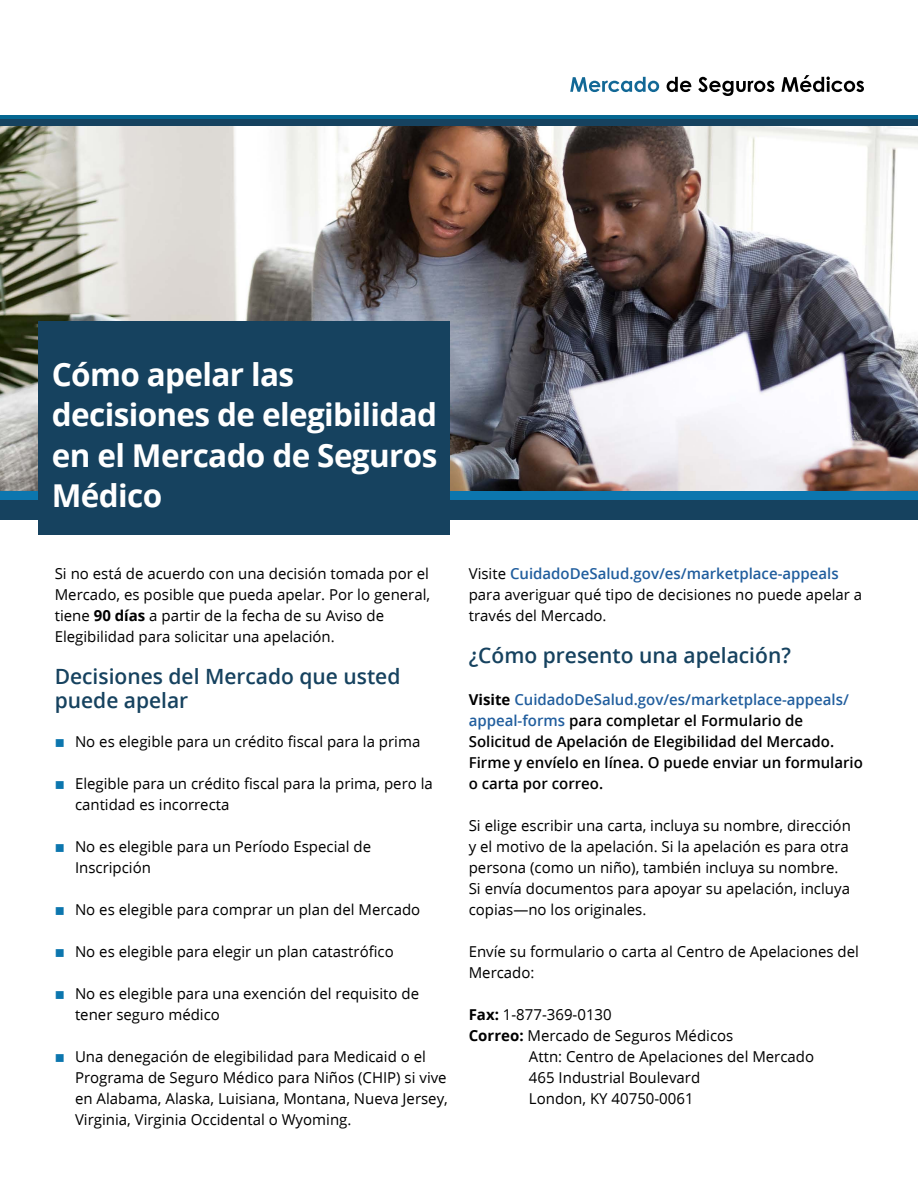
<style>
.page{position:relative;width:918px;height:1188px;background:#fff}
.page>*{position:absolute;margin:0;border:0;box-sizing:border-box;transform-origin:0 0}
.t1{font:700 31.5px/40.5px "Open Sans";letter-spacing:-.02em;color:#fff}
.t2{font:600 21px/24px "Open Sans";color:#16425f}
.t3{font:15px/21px "Open Sans";color:#000}
.t4{font:600 15px/21px "Open Sans";color:#000}
.s1{font-weight:700}
.s2{color:#0c76ae}
.s3{font-weight:600;color:#215e9e}
.s4{color:#215e9e}
</style>
<div class="page">
<div style="left:0;top:500px;width:918px;height:20px;background:#16425f"></div>
<div style="left:0;top:119px;width:918px;height:7px;background:#16425f"></div>
<hr style="left:0;top:116px;width:918px;height:3px;background:#056791">
<div style="left:0;top:490px;width:918px;height:10px;background:#0c76ae"></div>
<svg style="left:570px;top:77px;width:89px;height:15px"></svg>
<svg style="left:667px;top:77px;width:24px;height:15px"></svg>
<svg style="left:698px;top:77px;width:76px;height:19px"></svg>
<svg style="left:781px;top:75px;width:83px;height:17px"></svg>
<img style="left:0;top:126px;width:918px;height:364px">
<div style="left:38px;top:321px;width:412px;height:214px;background:#16425f"></div>
<h1 class="t1" style="left:52px;top:354px;width:387px">Cómo apelar las decisiones de elegibilidad en el Mercado de Seguros<br>Médico</h1>
<p class="t3" style="left:55px;top:563px;width:377px">Si no está de acuerdo con una decisión tomada por el Mercado, es posible que pueda apelar. Por lo general, tiene <span class="s1">90 días</span> a partir de la fecha de su Aviso de Elegibilidad para solicitar una apelación.</p>
<h2 class="t2" style="left:55px;top:665px;width:347px">Decisiones del Mercado que usted puede apelar</h2>
<p class="t3" style="left:55px;top:731px;width:367px"><span class="s2">■</span> No es elegible para un crédito fiscal para la prima</p>
<p class="t3" style="left:75px;top:773px;width:359px;text-indent:-20px"><span class="s2">■</span> Elegible para un crédito fiscal para la prima, pero la cantidad es incorrecta</p>
<p class="t3" style="left:75px;top:836px;width:298px;text-indent:-20px"><span class="s2">■</span> No es elegible para un Período Especial de<br>Inscripción</p>
<p class="t3" style="left:55px;top:899px;width:367px"><span class="s2">■</span> No es elegible para comprar un plan del Mercado</p>
<p class="t3" style="left:55px;top:941px;width:341px"><span class="s2">■</span> No es elegible para elegir un plan catastrófico</p>
<p class="t3" style="left:75px;top:983px;width:346px;text-indent:-20px"><span class="s2">■</span> No es elegible para una exención del requisito de tener seguro médico</p>
<p class="t3" style="left:75px;top:1046px;width:374px;text-indent:-20px"><span class="s2">■</span> Una denegación de elegibilidad para Medicaid o el Programa de Seguro Médico para Niños (CHIP) si vive en Alabama, Alaska, Luisiana, Montana, Nueva Jersey, Virginia, Virginia Occidental o Wyoming.</p>
<p class="t3" style="left:469px;top:563px;width:395px">Visite <span class="s3">CuidadoDeSalud.gov/es/marketplace-appeals </span>para averiguar qué tipo de decisiones no puede apelar a través del Mercado.</p>
<h2 class="t2" style="left:469px;top:644px;width:324px">¿Cómo presento una apelación?</h2>
<p class="t4" style="left:469px;top:689px;width:396px"><span class="s1">Visite</span> <span class="s4">CuidadoDeSalud.gov/es/marketplace-appeals/ appeal-forms</span> para completar el Formulario de Solicitud de Apelación de Elegibilidad del Mercado.<br>Firme y envíelo en línea. O puede enviar un formulario o carta por correo.</p>
<p class="t3" style="left:469px;top:815px;width:384px">Si elige escribir una carta, incluya su nombre, dirección y el motivo de la apelación. Si la apelación es para otra persona (como un niño), también incluya su nombre.<br>Si envía documentos para apoyar su apelación, incluya copias—no los originales.</p>
<p class="t3" style="left:469px;top:941px;width:392px">Envíe su formulario o carta al Centro de Apelaciones del<br>Mercado:</p>
<p class="t3" style="left:469px;top:1004px;width:145px"><span class="s1">Fax:</span> 1-877-369-0130</p>
<p class="t3" style="left:469px;top:1025px;width:266px"><span class="s1">Correo:</span> Mercado de Seguros Médicos</p>
<p class="t3" style="left:529px;top:1046px;width:287px">Attn: Centro de Apelaciones del Mercado</p>
<p class="t3" style="left:529px;top:1067px;width:173px">465 Industrial Boulevard</p>
<p class="t3" style="left:529px;top:1088px;width:166px">London, KY 40750-0061</p>
</div>
